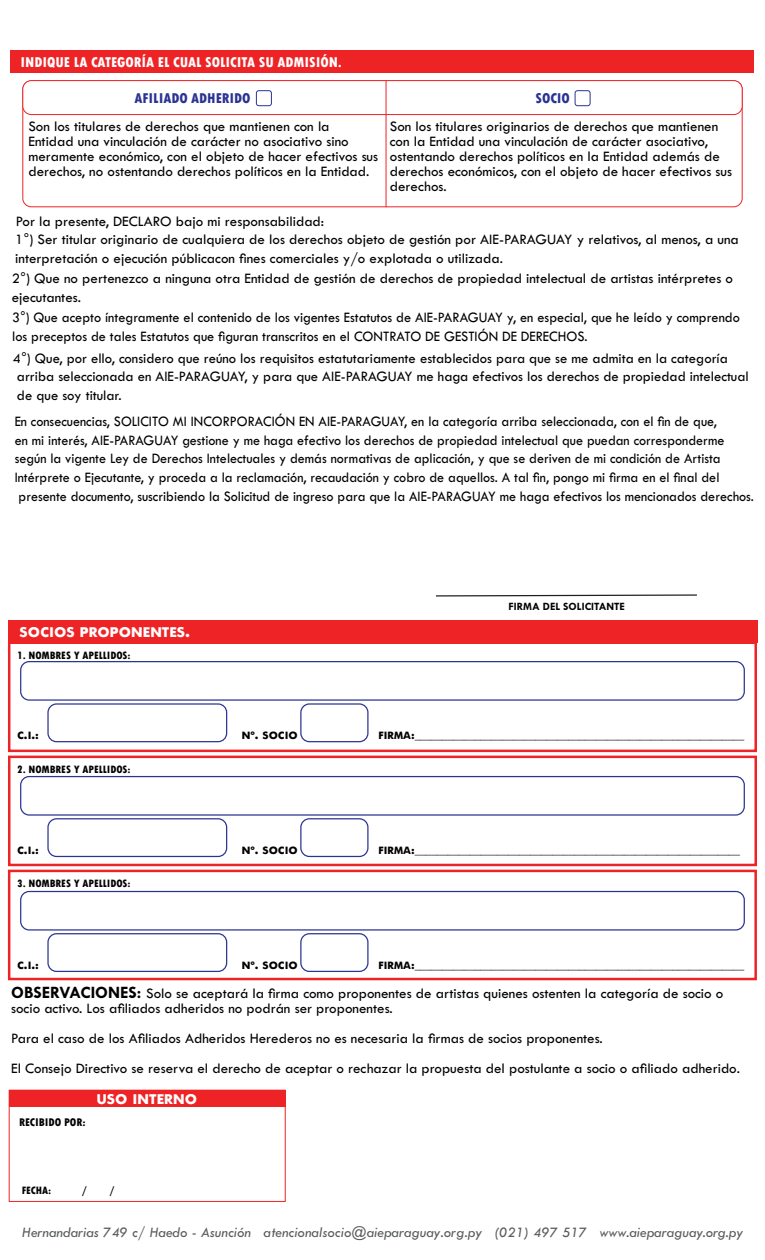
<style>
.page{position:relative;width:765px;height:1260px;background:#fff}
.page>*{position:absolute;margin:0;border:0;box-sizing:border-box;transform-origin:0 0}
.t1{font:15px/15px "Tw Cen MT Std";color:#000002}
.t2{font:15px/18.8px "Tw Cen MT Std";color:#000002;scale:.94 1}
.t3{font:italic 15px "Tw Cen MT Std";color:#595c5e}
.t4{font:800 condensed 15px "Tw Cen MT Std";color:#fff}
.t5{font:800 15px "Tw Cen MT Std";color:#fff}
.t6{font:800 condensed 15px "Tw Cen MT Std";color:#2b3393}
.t7{font:800 condensed 11.75px "Tw Cen MT Std";color:#000002}
.t8{font:800 11.25px "Tw Cen MT Std";color:#000002}
.t9{font:800 condensed 11.25px "Tw Cen MT Std";color:#000002}
.t10{font:700 11.25px "Tw Cen MT Std";color:#000002}
.s1{font-weight:700;font-size:17.5px}
</style>
<div class="page">
<div style="left:9px;top:1090px;width:276px;height:17px;background:#ee2325"></div>
<div style="left:8px;top:621px;width:749px;height:22px;background:#ee2325"></div>
<div style="left:22px;top:80px;width:721px;height:35px;border:1px solid #ee2325;border-radius:9px"></div>
<div style="left:256px;top:90px;width:16px;height:16px;border:1px solid #2b3393;border-radius:2px"></div>
<div style="left:20px;top:661px;width:725px;height:40px;border:1px solid #2c3493;border-radius:9px"></div>
<div style="left:20px;top:776px;width:725px;height:40px;border:1px solid #2c3493;border-radius:9px"></div>
<div style="left:20px;top:891px;width:725px;height:40px;border:1px solid #2c3493;border-radius:9px"></div>
<div style="left:47px;top:818px;width:180px;height:39px;border:1px solid #2c3493;border-radius:9px"></div>
<div style="left:300px;top:818px;width:69px;height:39px;border:1px solid #2c3493;border-radius:9px"></div>
<div style="left:47px;top:703px;width:180px;height:39px;border:1px solid #2c3493;border-radius:9px"></div>
<div style="left:300px;top:703px;width:69px;height:39px;border:1px solid #2c3493;border-radius:9px"></div>
<div style="left:47px;top:933px;width:180px;height:39px;border:1px solid #2c3493;border-radius:9px"></div>
<div style="left:300px;top:933px;width:69px;height:39px;border:1px solid #2c3493;border-radius:9px"></div>
<div style="left:575px;top:90px;width:16px;height:16px;border:1px solid #2b3393;border-radius:2px"></div>
<hr style="left:386px;top:81px;width:1px;height:126px;background:#ee2325">
<svg style="left:436px;top:594px;width:261px;height:3px"></svg>
<div style="left:11px;top:50px;width:743px;height:23px;background:#ee2325"></div>
<div style="left:8px;top:641px;width:749px;height:111px;border:2px solid #ee2325"></div>
<div style="left:8px;top:756px;width:749px;height:110px;border:2px solid #ee2325"></div>
<div style="left:8px;top:870px;width:749px;height:110px;border:2px solid #ee2325"></div>
<div style="left:9px;top:1090px;width:277px;height:112px;border:1px solid #ee2325"></div>
<p class="t4" style="left:21px;top:54px;width:323px">INDIQUE LA CATEGORÍA EL CUAL SOLICITA SU ADMISIÓN.</p>
<p class="t6" style="left:135px;top:90px;width:117px">AFILIADO ADHERIDO</p>
<p class="t6" style="left:535px;top:90px;width:36px">SOCIO</p>
<p class="t1" style="left:28px;top:119px;width:351px">Son los titulares de derechos que mantienen con la Entidad una vinculación de carácter no asociativo sino meramente económico, con el objeto de hacer efectivos sus derechos, no ostentando derechos políticos en la Entidad.</p>
<p class="t1" style="left:390px;top:119px;width:344px">Son los titulares originarios de derechos que mantienen con la Entidad una vinculación de carácter asociativo, ostentando derechos políticos en la Entidad además de derechos económicos, con el objeto de hacer efectivos sus derechos.</p>
<p class="t1" style="left:15px;top:212px;width:725px;line-height:18.2px">Por la presente, DECLARO bajo mi responsabilidad:<br>1°) Ser titular originario de cualquiera de los derechos objeto de gestión por AIE-PARAGUAY y relativos, al menos, a una interpretación o ejecución públicacon fines comerciales y/o explotada o utilizada.</p>
<p class="t1" style="left:12px;top:269px;width:730px;line-height:19.1px">2°) Que no pertenezco a ninguna otra Entidad de gestión de derechos de propiedad intelectual de artistas intérpretes o ejecutantes.<br>3°) Que acepto íntegramente el contenido de los vigentes Estatutos de AIE-PARAGUAY y, en especial, que he leído y comprendo los preceptos de tales Estatutos que figuran transcritos en el CONTRATO DE GESTIÓN DE DERECHOS.</p>
<p class="t1" style="left:13px;top:349px;width:737px;line-height:18.8px">4°) Que, por ello, considero que reúno los requisitos estatutariamente establecidos para que se me admita en la categoría arriba seleccionada en AIE-PARAGUAY, y para que AIE-PARAGUAY me haga efectivos los derechos de propiedad intelectual de que soy titular.</p>
<p class="t2" style="left:15px;top:412px;width:788px">En consecuencias, SOLICITO MI INCORPORACIÓN EN AIE-PARAGUAY, en la categoría arriba seleccionada, con el fin de que,<br>en mi interés, AIE-PARAGUAY gestione y me haga efectivo los derechos de propiedad intelectual que puedan corresponderme según la vigente Ley de Derechos Intelectuales y demás normativas de aplicación, y que se deriven de mi condición de Artista Intérprete o Ejecutante, y proceda a la reclamación, recaudación y cobro de aquellos. A tal fin, pongo mi firma en el final del presente documento, suscribiendo la Solicitud de ingreso para que la AIE-PARAGUAY me haga efectivos los mencionados derechos.</p>
<p class="t5" style="left:19px;top:623px;width:172px">SOCIOS PROPONENTES.</p>
<p class="t9" style="left:17px;top:649px;width:115px">1. NOMBRES Y APELLIDOS:</p>
<p class="t10" style="left:508px;top:600px;width:118px">FIRMA DEL SOLICITANTE</p>
<p class="t8" style="left:17px;top:729px;width:23px">C.I.:</p>
<p class="t8" style="left:242px;top:729px;width:57px">Nº. SOCIO</p>
<p class="t8" style="left:378px;top:729px;width:367px">FIRMA:____________________________________________________________</p>
<p class="t9" style="left:17px;top:763px;width:115px">2. NOMBRES Y APELLIDOS:</p>
<p class="t8" style="left:17px;top:843px;width:23px">C.I.:</p>
<p class="t8" style="left:242px;top:843px;width:57px">Nº. SOCIO</p>
<p class="t8" style="left:378px;top:843px;width:363px">FIRMA:___________________________________________________________</p>
<p class="t9" style="left:17px;top:877px;width:115px">3. NOMBRES Y APELLIDOS:</p>
<p class="t8" style="left:17px;top:958px;width:23px">C.I.:</p>
<p class="t8" style="left:242px;top:958px;width:57px">Nº. SOCIO</p>
<p class="t8" style="left:378px;top:958px;width:367px">FIRMA:____________________________________________________________</p>
<p class="t1" style="left:11px;top:986px;width:714px"><span class="s1">OBSERVACIONES:</span> Solo se aceptará la firma como proponentes de artistas quienes ostenten la categoría de socio o socio activo. Los afiliados adheridos no podrán ser proponentes.</p>
<p class="t1" style="left:11px;top:1024px;width:730px;line-height:30px">Para el caso de los Afiliados Adheridos Herederos no es necesaria la firmas de socios proponentes.<br>El Consejo Directivo se reserva el derecho de aceptar o rechazar la propuesta del postulante a socio o afiliado adherido.</p>
<p class="t7" style="left:19px;top:1116px;width:68px">RECIBIDO POR:</p>
<p class="t5" style="left:97px;top:1090px;width:102px">USO INTERNO</p>
<p class="t9" style="left:22px;top:1184px;width:31px">FECHA:</p>
<p class="t9" style="left:82px;top:1184px;width:7px">/</p>
<p class="t9" style="left:110px;top:1184px;width:7px">/</p>
<p class="t3" style="left:22px;top:1224px;width:722px">Hernandarias 749 c/ Haedo - Asunción atencionalsocio@aieparaguay.org.py (021) 497 517 www.aieparaguay.org.py</p>
</div>
